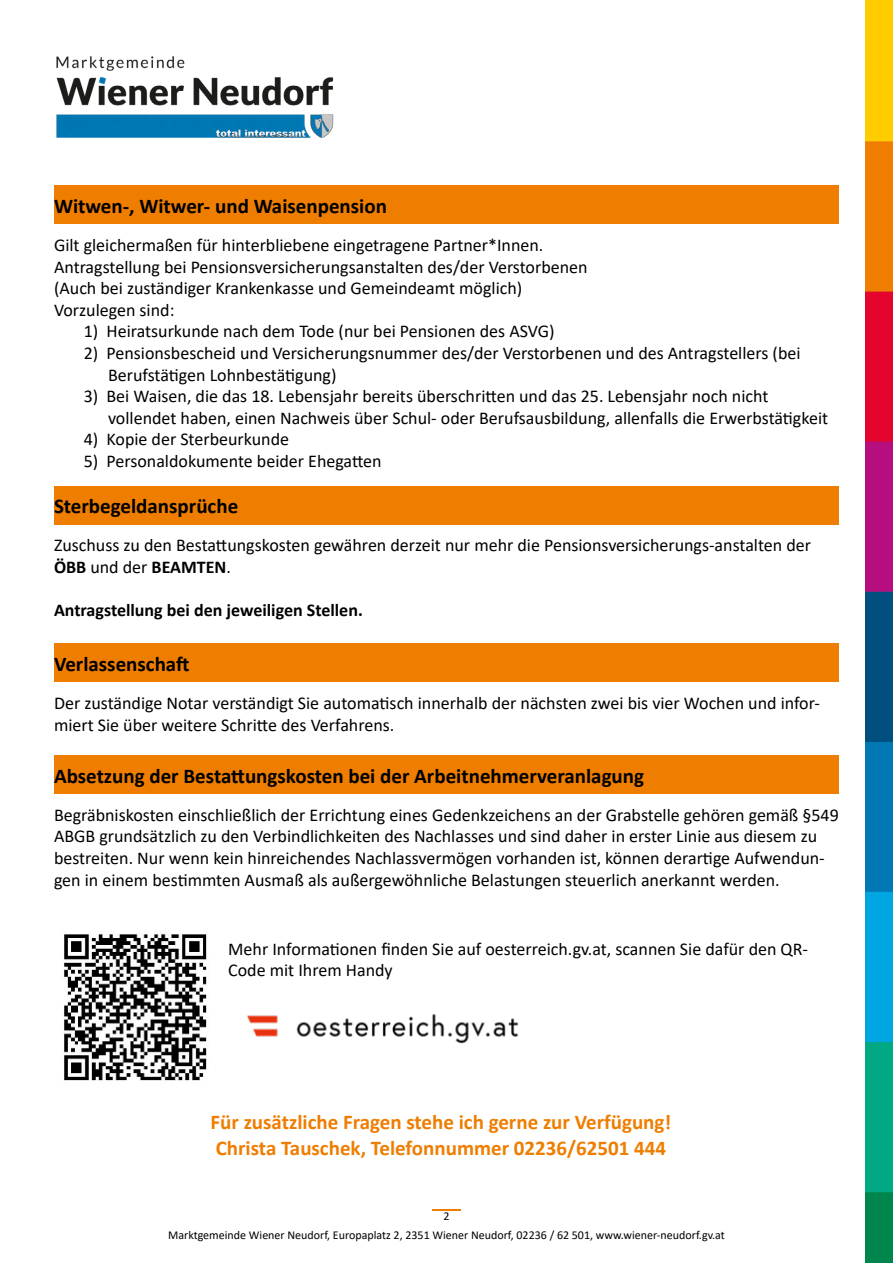
<style>
.page{position:relative;width:893px;height:1263px;background:#fff}
.page>*{position:absolute;margin:0;border:0;box-sizing:border-box;transform-origin:0 0}
.t1{font:700 21px "Calibri";color:#000}
.t2{font:700 21px/25.2px "Calibri";color:#ef7d00}
.t3{font:18px/21.6px "Calibri";color:#000}
.t4{font:700 18px "Calibri";color:#000}
.t5{font:12px "Calibri";color:#000}
.s1{font-weight:700}
</style>
<div class="page">
<div style="left:54px;top:186px;width:785px;height:38px;background:#ef7d00"></div>
<div style="left:54px;top:486px;width:785px;height:38px;background:#ef7d00"></div>
<div style="left:54px;top:644px;width:785px;height:38px;background:#ef7d00"></div>
<div style="left:54px;top:755px;width:785px;height:39px;background:#ef7d00"></div>
<img style="left:56px;top:56px;width:278px;height:82px">
<svg style="left:432px;top:1209px;width:29px;height:1px"></svg>
<img style="left:865px;top:0;width:28px;height:1263px">
<img style="left:64px;top:934px;width:143px;height:147px">
<img style="left:247px;top:1014px;width:272px;height:30px">
<p class="t1" style="left:54px;top:191px;width:334px">Witwen-, Witwer- und Waisenpension</p>
<p class="t3" style="left:54px;top:234px;width:535px">Gilt gleichermaßen für hinterbliebene eingetragene Partner*Innen.<br>Antragstellung bei Pensionsversicherungsanstalten des/der Verstorbenen (Auch bei zuständiger Krankenkasse und Gemeindeamt möglich)<br>Vorzulegen sind:</p>
<p class="t3" style="left:84px;top:320px;width:472px">1) Heiratsurkunde nach dem Tode (nur bei Pensionen des ASVG)</p>
<p class="t3" style="left:108px;top:342px;width:694px;text-indent:-24px">2) Pensionsbescheid und Versicherungsnummer des/der Verstorbenen und des Antragstellers (bei<br>Berufstätigen Lohnbestätigung)</p>
<p class="t3" style="left:108px;top:385px;width:722px;text-indent:-24px">3) Bei Waisen, die das 18. Lebensjahr bereits überschritten und das 25. Lebensjahr noch nicht vollendet haben, einen Nachweis über Schul- oder Berufsausbildung, allenfalls die Erwerbstätigkeit</p>
<p class="t3" style="left:84px;top:428px;width:207px">4) Kopie der Sterbeurkunde</p>
<p class="t3" style="left:84px;top:450px;width:299px">5) Personaldokumente beider Ehegatten</p>
<p class="t1" style="left:54px;top:491px;width:186px">Sterbegeldansprüche</p>
<p class="t3" style="left:54px;top:534px;width:759px">Zuschuss zu den Bestattungskosten gewähren derzeit nur mehr die Pensionsversicherungs-anstalten der<br><span class="s1">ÖBB</span> und der <span class="s1">BEAMTEN</span>.</p>
<p class="t4" style="left:54px;top:597px;width:310px">Antragstellung bei den jeweiligen Stellen.</p>
<p class="t1" style="left:54px;top:649px;width:137px">Verlassenschaft</p>
<p class="t3" style="left:54px;top:692px;width:767px">Der zuständige Notar verständigt Sie automatisch innerhalb der nächsten zwei bis vier Wochen und infor&shy;miert Sie über weitere Schritte des Verfahrens.</p>
<p class="t1" style="left:54px;top:761px;width:592px">Absetzung der Bestattungskosten bei der Arbeitnehmerveranlagung</p>
<p class="t3" style="left:54px;top:803px;width:786px">Begräbniskosten einschließlich der Errichtung eines Gedenkzeichens an der Grabstelle gehören gemäß §549<br>ABGB grundsätzlich zu den Verbindlichkeiten des Nachlasses und sind daher in erster Linie aus diesem zu bestreiten. Nur wenn kein hinreichendes Nachlassvermögen vorhanden ist, können derartige Aufwendun&shy;gen in einem bestimmten Ausmaß als außergewöhnliche Belastungen steuerlich anerkannt werden.</p>
<p class="t3" style="left:228px;top:937px;width:581px">Mehr Informationen finden Sie auf oesterreich.gv.at, scannen Sie dafür den QR-<br>Code mit Ihrem Handy</p>
<p class="t2" style="left:211px;top:1109px;width:462px">Für zusätzliche Fragen stehe ich gerne zur Verfügung!<br>Christa Tauschek, Telefonnummer 02236/62501 444</p>
<p class="t5" style="left:443px;top:1207px;width:8px">2</p>
<p class="t5" style="left:168px;top:1227px;width:558px">Marktgemeinde Wiener Neudorf, Europaplatz 2, 2351 Wiener Neudorf, 02236 / 62 501, www.wiener-neudorf.gv.at</p>
</div>
